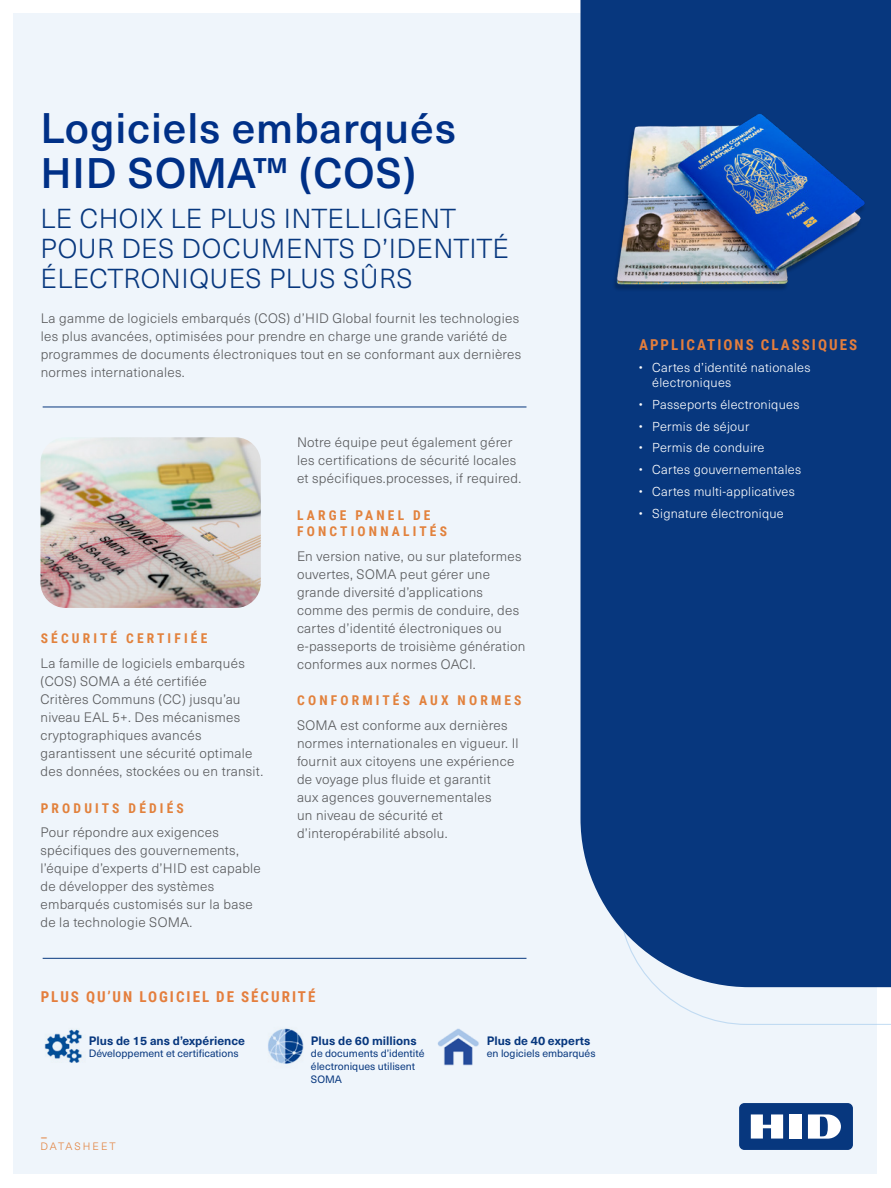
<style>
.page{position:relative;width:891px;height:1188px;background:#fff}
.page>*{position:absolute;margin:0;border:0;box-sizing:border-box;transform-origin:0 0}
.ds_1st_page_large_to{font:500 42px/45px "Neue Haas Unica Pro";letter-spacing:.02em;color:#003087}
.ds_1st_page_section{font:300 27px/30px "Neue Haas Unica Pro";letter-spacing:.02em;color:#07377e}
.t1{font:100 25.5px "Neue Haas Unica Pro";color:#e2813c}
.ds_blue_box_bullet_l{font:700 15px "Roboto Condensed";letter-spacing:.135em;color:#e47e3d}
.ds_main_body{font:300 13.5px/18px "Neue Haas Unica Pro";letter-spacing:.02em;color:#58595b}
.ds_small_section_sub{font:700 13.5px/16.2px "Roboto Condensed";letter-spacing:.235em;color:#e2813c}
.t2{font:300 12.75px/15px "Neue Haas Unica Pro";letter-spacing:.02em;color:#fff}
.t3{font:700 12px "Neue Haas Unica Pro";color:#07377e}
.t4{font:10.5px "Neue Haas Unica Pro";color:#07377e}
.t5{font:300 10.5px "Neue Haas Unica Pro";letter-spacing:.185em;color:#e2813c}
</style>
<div class="page">
<div style="left:14px;top:14px;width:864px;height:1160px;background:#eff5fb"></div>
<div style="left:580px;top:0;width:311px;height:987px;background:#07377e"></div>
<div style="left:739px;top:1103px;width:114px;height:47px;background:#07377e;border-radius:5px"></div>
<div style="left:790px;top:1114px;width:12px;height:25px;background:#fff"></div>
<svg style="left:751px;top:1114px;width:32px;height:25px"></svg>
<svg style="left:808px;top:1114px;width:33px;height:25px"></svg>
<hr style="left:43px;top:407px;width:484px;height:1px;background:#07377e">
<hr style="left:43px;top:958px;width:484px;height:1px;background:#07377e">
<img style="left:580px;top:73px;width:311px;height:229px">
<img style="left:40px;top:437px;width:221px;height:171px">
<img style="left:437px;top:1028px;width:42px;height:38px">
<img style="left:268px;top:1028px;width:36px;height:36px">
<img style="left:44px;top:1029px;width:38px;height:34px">
<h1 class="ds_1st_page_large_to" style="left:40px;top:106px;width:417px">Logiciels embarqués<br>HID SOMA™ (COS)</h1>
<h2 class="ds_1st_page_section" style="left:40px;top:204px;width:470px">LE CHOIX LE PLUS INTELLIGENT<br>POUR DES DOCUMENTS D’IDENTITÉ<br>ÉLECTRONIQUES PLUS SÛRS</h2>
<p class="ds_main_body" style="left:41px;top:310px;width:482px">La gamme de logiciels embarqués (COS) d’HID Global fournit les technologies les plus avancées, optimisées pour prendre en charge une grande variété de programmes de documents électroniques tout en se conformant aux dernières normes internationales.</p>
<h3 class="ds_small_section_sub" style="left:41px;top:630px;width:168px">SÉCURITÉ CERTIFIÉE</h3>
<p class="ds_main_body" style="left:40px;top:655px;width:224px">La famille de logiciels embarqués (COS) SOMA a été certifiée<br>Critères Communs (CC) jusqu’au niveau EAL 5+. Des mécanismes cryptographiques avancés garantissent une sécurité optimale des données, stockées ou en transit.</p>
<h3 class="ds_small_section_sub" style="left:41px;top:799px;width:145px">PRODUITS DÉDIÉS</h3>
<p class="ds_main_body" style="left:40px;top:824px;width:222px">Pour répondre aux exigences spécifiques des gouvernements, l’équipe d’experts d’HID est capable de développer des systèmes embarqués customisés sur la base de la technologie SOMA.</p>
<p class="ds_main_body" style="left:297px;top:434px;width:226px">Notre équipe peut également gérer les certifications de sécurité locales et spécifiques.processes, if required.</p>
<h3 class="ds_small_section_sub" style="left:297px;top:506px;width:151px">LARGE PANEL DE<br>FONCTIONNALITÉS</h3>
<p class="ds_main_body" style="left:297px;top:547px;width:230px">En version native, ou sur plateformes ouvertes, SOMA peut gérer une grande diversité d’applications comme des permis de conduire, des cartes d’identité électroniques ou e-passeports de troisième génération conformes aux normes OACI.</p>
<h3 class="ds_small_section_sub" style="left:297px;top:692px;width:226px">CONFORMITÉS AUX NORMES</h3>
<p class="ds_main_body" style="left:297px;top:716px;width:223px">SOMA est conforme aux dernières normes internationales en vigueur. Il fournit aux citoyens une expérience de voyage plus fluide et garantit<br>aux agences gouvernementales<br>un niveau de sécurité et d’interopérabilité absolu.</p>
<p class="ds_blue_box_bullet_l" style="left:41px;top:986px;width:276px">PLUS QU’UN LOGICIEL DE SÉCURITÉ</p>
<p class="t3" style="left:89px;top:1033px;width:158px">Plus de 15 ans d’expérience</p>
<p class="t4" style="left:89px;top:1047px;width:151px">Développement et certifications</p>
<h3 class="t1" style="left:40px;top:1123px;width:9px">-</h3>
<p class="t5" style="left:40px;top:1140px;width:77px">DATASHEET</p>
<p class="t3" style="left:311px;top:1033px;width:107px">Plus de 60 millions</p>
<p class="t4" style="left:311px;top:1047px;width:115px">de documents d’identité</p>
<p class="t4" style="left:311px;top:1060px;width:106px">électroniques utilisent</p>
<p class="t4" style="left:311px;top:1073px;width:32px">SOMA</p>
<p class="t3" style="left:487px;top:1033px;width:105px">Plus de 40 experts</p>
<p class="t4" style="left:487px;top:1047px;width:110px">en logiciels embarqués</p>
<p class="ds_blue_box_bullet_l" style="left:639px;top:335px;width:220px">APPLICATIONS CLASSIQUES</p>
<p class="t2" style="left:652px;top:360px;width:160px;text-indent:-14px">• Cartes d’identité nationales électroniques</p>
<p class="t2" style="left:639px;top:397px;width:162px">• Passeports électroniques</p>
<p class="t2" style="left:639px;top:419px;width:112px">• Permis de séjour</p>
<p class="t2" style="left:639px;top:441px;width:127px">• Permis de conduire</p>
<p class="t2" style="left:639px;top:462px;width:164px">• Cartes gouvernementales</p>
<p class="t2" style="left:639px;top:484px;width:158px">• Cartes multi-applicatives</p>
<p class="t2" style="left:639px;top:506px;width:147px">• Signature électronique</p>
</div>
